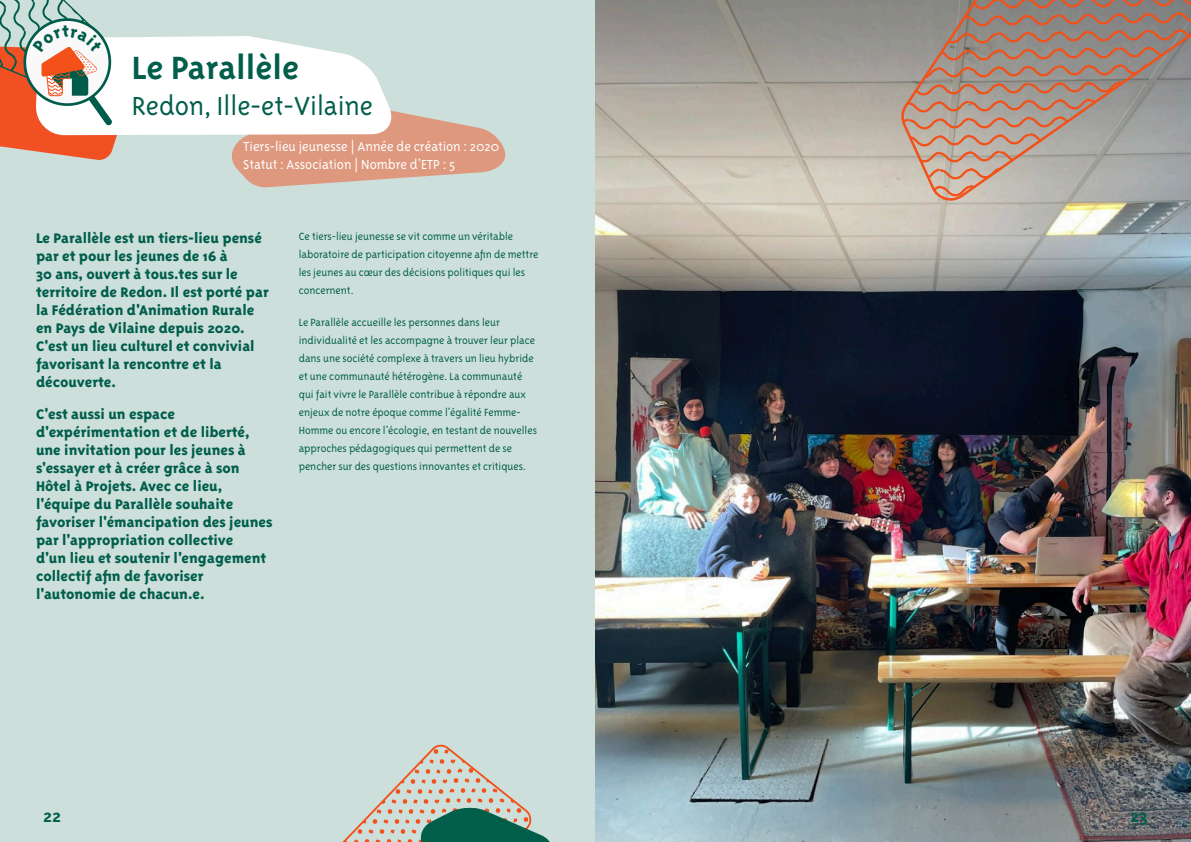
<style>
.page{position:relative;width:1191px;height:842px;background:#fff}
.page>*{position:absolute;margin:0;border:0;box-sizing:border-box;transform-origin:0 0}
.Grand_titre{font:700 37px "Triplex Sans OT";color:#005e4a}
.Grand_titre-2{font:300 30px "Triplex Sans OT";color:#005e4a}
.t1{font:700 20px "Triplex Sans OT";color:#005e4a}
.Description{font:800 16px/18px "Triplex Sans OT";color:#005e4a}
.Grand_titre-3{font:300 15px "Triplex Sans OT";color:#fff}
.Description-2{font:300 12px/18px "Triplex Sans OT";color:#005e4a}
</style>
<div class="page">
<div style="left:0;top:0;width:598px;height:842px;background:#cddfdb"></div>
<svg style="left:342px;top:744px;width:208px;height:98px"></svg>
<img style="left:595px;top:0;width:596px;height:842px">
<svg style="left:898px;top:0;width:293px;height:203px;background:#a8968c"></svg>
<svg style="left:0;top:0;width:506px;height:188px"></svg>
<p class="Grand_titre" style="left:132px;top:47px;width:169px">Le Parallèle</p>
<p class="Grand_titre-2" style="left:132px;top:89px;width:243px">Redon, Ille-et-Vilaine</p>
<p class="Grand_titre-3" style="left:243px;top:138px;width:257px">Tiers-lieu jeunesse | Année de création : 2020</p>
<p class="Grand_titre-3" style="left:243px;top:156px;width:214px">Statut : Association | Nombre d'ETP : 5</p>
<p class="Description" style="left:36px;top:229px;width:234px">Le Parallèle est un tiers-lieu pensé par et pour les jeunes de 16 à<br>30 ans, ouvert à tous.tes sur le territoire de Redon. Il est porté par la Fédération d'Animation Rurale en Pays de Vilaine depuis 2020.<br>C'est un lieu culturel et convivial favorisant la rencontre et la découverte.</p>
<p class="Description" style="left:36px;top:405px;width:238px">C'est aussi un espace d'expérimentation et de liberté, une invitation pour les jeunes à s'essayer et à créer grâce à son<br>Hôtel à Projets. Avec ce lieu, l'équipe du Parallèle souhaite favoriser l'émancipation des jeunes par l'appropriation collective<br>d'un lieu et soutenir l'engagement collectif afin de favoriser l'autonomie de chacun.e.</p>
<p class="Description-2" style="left:299px;top:227px;width:241px">Ce tiers-lieu jeunesse se vit comme un véritable laboratoire de participation citoyenne afin de mettre les jeunes au cœur des décisions politiques qui les concernent.</p>
<p class="Description-2" style="left:299px;top:313px;width:240px">Le Parallèle accueille les personnes dans leur individualité et les accompagne à trouver leur place dans une société complexe à travers un lieu hybride et une communauté hétérogène. La communauté qui fait vivre le Parallèle contribue à répondre aux enjeux de notre époque comme l'égalité Femme-Homme ou encore l'écologie, en testant de nouvelles approches pédagogiques qui permettent de se pencher sur des questions innovantes et critiques.</p>
<p class="t1" style="left:43px;top:805px;width:19px">22</p>
<p class="t1" style="left:1130px;top:805px;width:19px">23</p>
</div>
